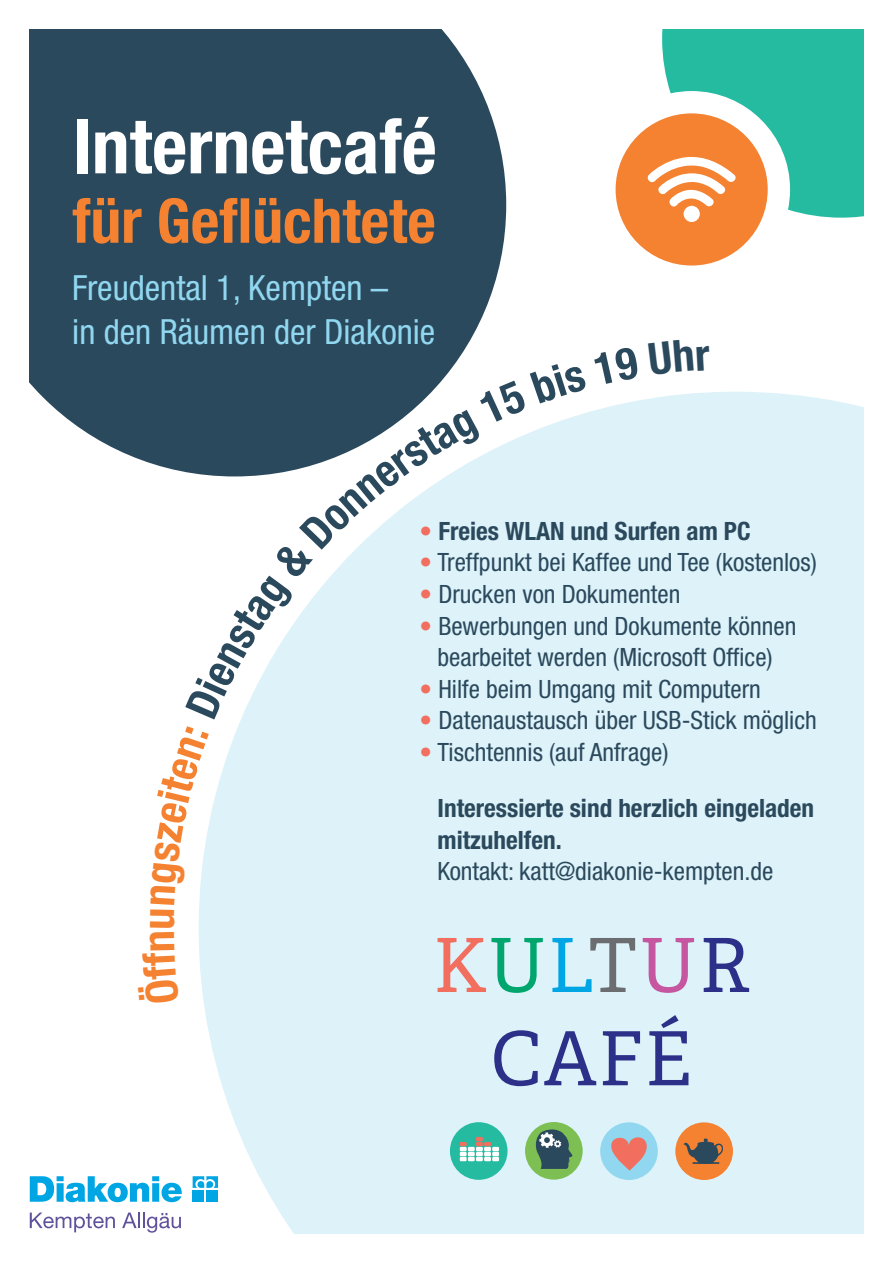
<style>
.page{position:relative;width:893px;height:1263px;background:#fff}
.page>*{position:absolute;margin:0;border:0;box-sizing:border-box;transform-origin:0 0}
.t1{font:700 condensed 75.75px "Helvetica Neue LT Std";color:#fff}
.t2{font:700 condensed 61.5px "Helvetica Neue LT Std";color:#f48231}
.t3{font:condensed 34.65px/44.2px "Helvetica Neue LT Std";color:#90d7ef}
.t4{font:condensed 25.2px/31.5px "Helvetica Neue LT Std";color:#2b495d;text-align:center}
.t5{font:700 condensed 25.2px/31.5px "Helvetica Neue LT Std";color:#2b495d}
.s1{font-weight:400;color:#f26f5f}
.s2{color:#f26f5f}
</style>
<div class="page">
<div style="left:616px;top:113px;width:152px;height:152px;background:#f48231;border-radius:50%"></div>
<div style="left:204px;top:392px;width:659px;height:841px;background:#ddf2f9"></div>
<div style="left:30px;top:30px;width:476px;height:442px;background:#2b495d"></div>
<div style="left:525px;top:1122px;width:58px;height:57px;background:#7dbf52;border-radius:50%"></div>
<svg style="left:536px;top:1126px;width:37px;height:43px"></svg>
<div style="left:675px;top:1122px;width:58px;height:58px;background:#f48231;border-radius:50%"></div>
<svg style="left:683px;top:1138px;width:40px;height:26px"></svg>
<hr style="left:692px;top:1162px;width:27px;height:2px;background:#2b495d">
<div style="left:600px;top:1122px;width:58px;height:58px;background:#90d7ef;border-radius:50%"></div>
<svg style="left:611px;top:1137px;width:36px;height:33px"></svg>
<div style="left:450px;top:1122px;width:57px;height:58px;background:#24bba1;border-radius:50%"></div>
<svg style="left:460px;top:1137px;width:39px;height:24px"></svg>
<svg style="left:494px;top:1015px;width:194px;height:71px;background:#b1c2dd"></svg>
<svg style="left:704px;top:938px;width:45px;height:54px;background:#909ec8"></svg>
<svg style="left:643px;top:938px;width:51px;height:55px;background:#d5bedb"></svg>
<svg style="left:552px;top:938px;width:83px;height:54px;background:#aad1df"></svg>
<svg style="left:438px;top:938px;width:105px;height:55px;background:#bdcec7"></svg>
<svg style="left:684px;top:206px;width:16px;height:16px"></svg>
<svg style="left:645px;top:30px;width:218px;height:188px"></svg>
<svg style="left:30px;top:1176px;width:152px;height:26px"></svg>
<div style="left:193px;top:1190px;width:11px;height:12px;background:#00a6e4"></div>
<div style="left:206px;top:1190px;width:12px;height:12px;background:#00a6e4"></div>
<svg style="left:193px;top:1176px;width:25px;height:12px"></svg>
<svg style="left:30px;top:1212px;width:85px;height:20px"></svg>
<svg style="left:122px;top:1212px;width:59px;height:21px"></svg>
<svg style="left:198px;top:726px;width:11px;height:279px"></svg>
<svg style="left:185px;top:364px;width:402px;height:355px"></svg>
<p class="t1" style="left:72px;top:100px;width:366px">Internetcafé</p>
<p class="t2" style="left:72px;top:184px;width:365px">für Geflüchtete</p>
<p class="t3" style="left:72px;top:265px;width:365px">Freudental 1, Kempten –<br>in den Räumen der Diakonie</p>
<p class="t5" style="left:420px;top:515px;width:332px"><span class="s1">•</span> Freies WLAN und Surfen am PC</p>
<p class="t4" style="left:420px;top:547px;width:399px"><span class="s2">•</span> Treffpunkt bei Kaffee und Tee (kostenlos)</p>
<p class="t4" style="left:420px;top:578px;width:262px"><span class="s2">•</span> Drucken von Dokumenten</p>
<p class="t4" style="left:420px;top:610px;width:378px"><span class="s2">•</span> Bewerbungen und Dokumente können bearbeitet werden (Microsoft Office)</p>
<p class="t4" style="left:420px;top:673px;width:343px"><span class="s2">•</span> Hilfe beim Umgang mit Computern</p>
<p class="t4" style="left:420px;top:704px;width:399px"><span class="s2">•</span> Datenaustausch über USB-Stick möglich</p>
<p class="t4" style="left:420px;top:736px;width:250px"><span class="s2">•</span> Tischtennis (auf Anfrage)</p>
<p class="t5" style="left:438px;top:792px;width:378px">Interessierte sind herzlich eingeladen mitzuhelfen.</p>
<p class="t4" style="left:438px;top:856px;width:337px">Kontakt: katt@diakonie-kempten.de</p>
</div>
